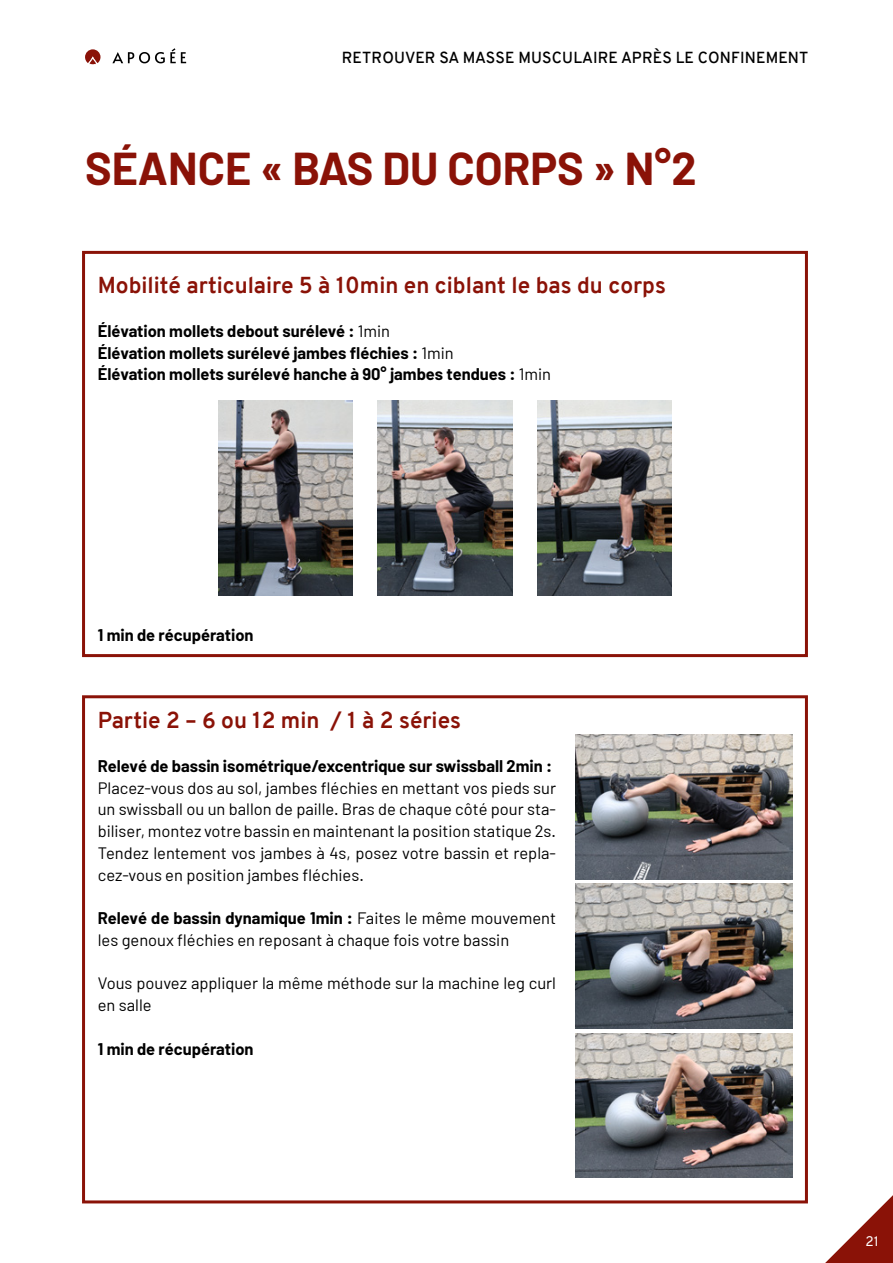
<style>
.page{position:relative;width:893px;height:1263px;background:#fff}
.page>*{position:absolute;margin:0;border:0;box-sizing:border-box;transform-origin:0 0}
.t1{font:700 45px "Barlow";color:#8a1207}
.t2{font:700 22.5px "Overpass";color:#8a1207}
.t3{font:16.5px/21.8px "Barlow";color:#000}
.t4{font:700 16.5px/21.8px "Barlow";color:#000}
.t5{font:600 15.6px "Overpass";color:#000}
.t6{font:13.5px "Overpass";color:#fff}
.s1{font-weight:400}
.s2{font-weight:700}
</style>
<div class="page">
<svg style="left:825px;top:1195px;width:68px;height:68px"></svg>
<svg style="left:85px;top:49px;width:15px;height:16px"></svg>
<svg style="left:112px;top:48px;width:74px;height:15px"></svg>
<div style="left:82px;top:251px;width:726px;height:406px;border:3px solid #8a1207"></div>
<div style="left:82px;top:695px;width:726px;height:508px;border:3px solid #8a1207"></div>
<img style="left:378px;top:401px;width:134px;height:194px">
<img style="left:219px;top:401px;width:134px;height:194px">
<img style="left:537px;top:401px;width:134px;height:194px">
<img style="left:575px;top:1033px;width:217px;height:145px">
<img style="left:575px;top:884px;width:217px;height:144px">
<img style="left:575px;top:734px;width:217px;height:145px">
<p class="t5" style="left:342px;top:47px;width:22px">RETROUVER</p>
<p class="t5" style="left:439px;top:47px;width:35px">SA MASSE</p>
<p class="t5" style="left:518px;top:47px;width:11px">MUSCULAIRE</p>
<p class="t5" style="left:621px;top:47px;width:11px">APRÈS</p>
<p class="t5" style="left:676px;top:47px;width:34px">LE CONFINEMENT</p>
<h1 class="t1" style="left:85px;top:140px;width:613px">SÉANCE « BAS DU CORPS » N°2</h1>
<h2 class="t2" style="left:98px;top:269px;width:570px">Mobilité articulaire 5 à 10min en ciblant le bas du corps</h2>
<p class="t4" style="left:98px;top:320px;width:455px">Élévation mollets debout surélevé : <span class="s1">1min<br></span>Élévation mollets surélevé jambes fléchies : <span class="s1">1min<br></span>Élévation mollets surélevé hanche à 90° jambes tendues : <span class="s1">1min</span></p>
<p class="t4" style="left:98px;top:624px;width:157px">1 min de récupération</p>
<h2 class="t2" style="left:98px;top:704px;width:365px">Partie 2 – 6 ou 12 min / 1 à 2 séries</h2>
<p class="t4" style="left:98px;top:755px;width:456px">Relevé de bassin isométrique/excentrique sur swissball 2min :</p>
<p class="t3" style="left:98px;top:776px;width:460px;text-align:justify">Placez-vous dos au sol, jambes fléchies en mettant vos pieds sur un swissball ou un ballon de paille. Bras de chaque côté pour sta&shy;biliser, montez votre bassin en maintenant la position statique 2s.<br>Tendez lentement vos jambes à 4s, posez votre bassin et repla&shy;cez-vous en position jambes fléchies.</p>
<p class="t3" style="left:98px;top:907px;width:460px"><span class="s2">Relevé de bassin dynamique 1min :</span> Faites le même mouvement les genoux fléchies en reposant à chaque fois votre bassin</p>
<p class="t3" style="left:98px;top:972px;width:460px">Vous pouvez appliquer la même méthode sur la machine leg curl en salle</p>
<p class="t4" style="left:98px;top:1038px;width:157px">1 min de récupération</p>
<p class="t6" style="left:866px;top:1231px;width:15px">21</p>
</div>
